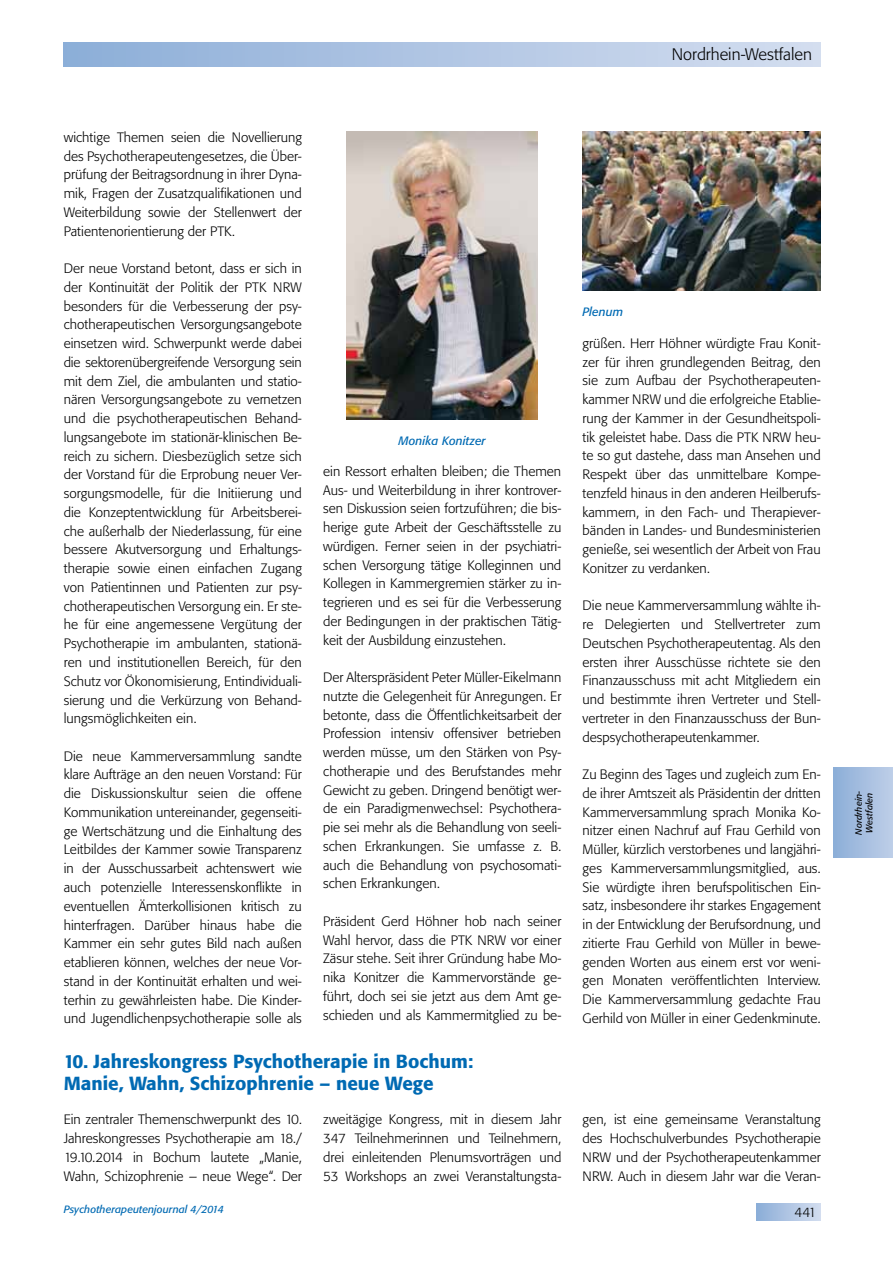
<style>
.page{position:relative;width:893px;height:1263px;background:#fff}
.page>*{position:absolute;margin:0;border:0;box-sizing:border-box;transform-origin:0 0}
.t1{font:500 18.75px/21.8px "Tn T Form BSK";color:#006ab3}
.t2{font:300 16.5px "Tn T Form BSK";color:#000}
.t3{font:300 13.5px/18.8px "Tn T Form BSK";color:#000;text-align:justify}
.t4{font:italic 12px "Tn T Form BSK";color:#006ab3}
.t5{font:italic 10.5px "Tn T Form BSK";color:#006ab3}
.t6{font:italic 9px/10.8px "Tn T Form BSK";color:#000}
</style>
<div class="page">
<div style="left:64px;top:43px;width:757px;height:24px;background:linear-gradient(to right,#8daed8,#d4def0)"></div>
<div style="left:757px;top:1203px;width:64px;height:17px;background:linear-gradient(to right,#8daed8,#d3ddef)"></div>
<div style="left:833px;top:767px;width:60px;height:91px;background:linear-gradient(to right,#8caed8,#bdcee8)"></div>
<img style="left:347px;top:132px;width:191px;height:287px">
<img style="left:583px;top:132px;width:238px;height:158px">
<p class="t2" style="left:672px;top:44px;width:142px">Nordrhein-Westfalen</p>
<p class="t3" style="left:64px;top:128px;width:240px">wichtige Themen seien die Novellierung des Psychotherapeutengesetzes, die Über&shy;prüfung der Beitragsordnung in ihrer Dyna&shy;mik, Fragen der Zusatzqualifikationen und Weiterbildung sowie der Stellenwert der Patientenorientierung der PTK.</p>
<p class="t3" style="left:64px;top:259px;width:240px">Der neue Vorstand betont, dass er sich in der Kontinuität der Politik der PTK NRW besonders für die Verbesserung der psy&shy;chotherapeutischen Versorgungsangebote einsetzen wird. Schwerpunkt werde dabei die sektorenübergreifende Versorgung sein mit dem Ziel, die ambulanten und statio&shy;nären Versorgungsangebote zu vernetzen und die psychotherapeutischen Behand&shy;lungsangebote im stationär-klinischen Be&shy;reich zu sichern. Diesbezüglich setze sich der Vorstand für die Erprobung neuer Ver&shy;sorgungsmodelle, für die Initiierung und die Konzeptentwicklung für Arbeitsberei&shy;che außerhalb der Niederlassung, für eine bessere Akutversorgung und Erhaltungs&shy;therapie sowie einen einfachen Zugang von Patientinnen und Patienten zur psy&shy;chotherapeutischen Versorgung ein. Er ste&shy;he für eine angemessene Vergütung der Psychotherapie im ambulanten, stationä&shy;ren und institutionellen Bereich, für den Schutz vor Ökonomisierung, Entindividuali&shy;sierung und die Verkürzung von Behand&shy;lungsmöglichkeiten ein.</p>
<p class="t3" style="left:64px;top:747px;width:240px">Die neue Kammerversammlung sandte klare Aufträge an den neuen Vorstand: Für die Diskussionskultur seien die offene Kommunikation untereinander, gegenseiti&shy;ge Wertschätzung und die Einhaltung des Leitbildes der Kammer sowie Transparenz in der Ausschussarbeit achtenswert wie auch potenzielle Interessenskonflikte in eventuellen Ämterkollisionen kritisch zu hinterfragen. Darüber hinaus habe die Kammer ein sehr gutes Bild nach außen etablieren können, welches der neue Vor&shy;stand in der Kontinuität erhalten und wei&shy;terhin zu gewährleisten habe. Die Kinder&shy;und Jugendlichenpsychotherapie solle als</p>
<p class="t4" style="left:399px;top:433px;width:89px">Monika Konitzer</p>
<p class="t3" style="left:323px;top:462px;width:240px">ein Ressort erhalten bleiben; die Themen Aus- und Weiterbildung in ihrer kontrover&shy;sen Diskussion seien fortzuführen; die bis&shy;herige gute Arbeit der Geschäftsstelle zu würdigen. Ferner seien in der psychiatri&shy;schen Versorgung tätige Kolleginnen und Kollegen in Kammergremien stärker zu in&shy;tegrieren und es sei für die Verbesserung der Bedingungen in der praktischen Tätig&shy;keit der Ausbildung einzustehen.</p>
<p class="t3" style="left:323px;top:668px;width:240px">Der Alterspräsident Peter Müller-Eikelmann nutzte die Gelegenheit für Anregungen. Er betonte, dass die Öffentlichkeitsarbeit der Profession intensiv offensiver betrieben werden müsse, um den Stärken von Psy&shy;chotherapie und des Berufstandes mehr Gewicht zu geben. Dringend benötigt wer&shy;de ein Paradigmenwechsel: Psychothera&shy;pie sei mehr als die Behandlung von seeli&shy;schen Erkrankungen. Sie umfasse z. B. auch die Behandlung von psychosomati&shy;schen Erkrankungen.</p>
<p class="t3" style="left:323px;top:912px;width:240px">Präsident Gerd Höhner hob nach seiner Wahl hervor, dass die PTK NRW vor einer Zäsur stehe. Seit ihrer Gründung habe Mo&shy;nika Konitzer die Kammervorstände ge&shy;führt, doch sei sie jetzt aus dem Amt ge&shy;schieden und als Kammermitglied zu be-</p>
<p class="t4" style="left:583px;top:305px;width:42px">Plenum</p>
<p class="t3" style="left:583px;top:334px;width:240px">grüßen. Herr Höhner würdigte Frau Konit&shy;zer für ihren grundlegenden Beitrag, den sie zum Aufbau der Psychotherapeuten&shy;kammer NRW und die erfolgreiche Etablie&shy;rung der Kammer in der Gesundheitspoli&shy;tik geleistet habe. Dass die PTK NRW heu&shy;te so gut dastehe, dass man Ansehen und Respekt über das unmittelbare Kompe&shy;tenzfeld hinaus in den anderen Heilberufs&shy;kammern, in den Fach- und Therapiever&shy;bänden in Landes- und Bundesministerien genieße, sei wesentlich der Arbeit von Frau Konitzer zu verdanken.</p>
<p class="t3" style="left:583px;top:596px;width:240px">Die neue Kammerversammlung wählte ih&shy;re Delegierten und Stellvertreter zum Deutschen Psychotherapeutentag. Als den ersten ihrer Ausschüsse richtete sie den Finanzausschuss mit acht Mitgliedern ein und bestimmte ihren Vertreter und Stell&shy;vertreter in den Finanzausschuss der Bun&shy;despsychotherapeutenkammer.</p>
<p class="t3" style="left:583px;top:765px;width:240px">Zu Beginn des Tages und zugleich zum En&shy;de ihrer Amtszeit als Präsidentin der dritten Kammerversammlung sprach Monika Ko&shy;nitzer einen Nachruf auf Frau Gerhild von Müller, kürzlich verstorbenes und langjähri&shy;ges Kammerversammlungsmitglied, aus.<br>Sie würdigte ihren berufspolitischen Ein&shy;satz, insbesondere ihr starkes Engagement in der Entwicklung der Berufsordnung, und zitierte Frau Gerhild von Müller in bewe&shy;genden Worten aus einem erst vor weni&shy;gen Monaten veröffentlichten Interview.<br>Die Kammerversammlung gedachte Frau Gerhild von Müller in einer Gedenkminute.</p>
<h1 class="t1" style="left:64px;top:1050px;width:411px">10. Jahreskongress Psychotherapie in Bochum:<br>Manie, Wahn, Schizophrenie – neue Wege</h1>
<p class="t3" style="left:64px;top:1110px;width:240px">Ein zentraler Themenschwerpunkt des 10.<br>Jahreskongresses Psychotherapie am 18./ 19.10.2014 in Bochum lautete „Manie, Wahn, Schizophrenie – neue Wege“. Der</p>
<p class="t3" style="left:323px;top:1110px;width:240px">zweitägige Kongress, mit in diesem Jahr 347 Teilnehmerinnen und Teilnehmern, drei einleitenden Plenumsvorträgen und 53 Workshops an zwei Veranstaltungsta-</p>
<p class="t3" style="left:583px;top:1110px;width:240px">gen, ist eine gemeinsame Veranstaltung des Hochschulverbundes Psychotherapie NRW und der Psychotherapeutenkammer NRW. Auch in diesem Jahr war die Veran-</p>
<p class="t5" style="left:64px;top:1203px;width:162px">Psychotherapeutenjournal 4/2014</p>
<p class="t3" style="left:795px;top:1202px;width:23px">441</p>
<p class="t6" style="left:853px;top:835px;width:45px;rotate:-90deg">Nordrhein-<br>Westfalen</p>
</div>
